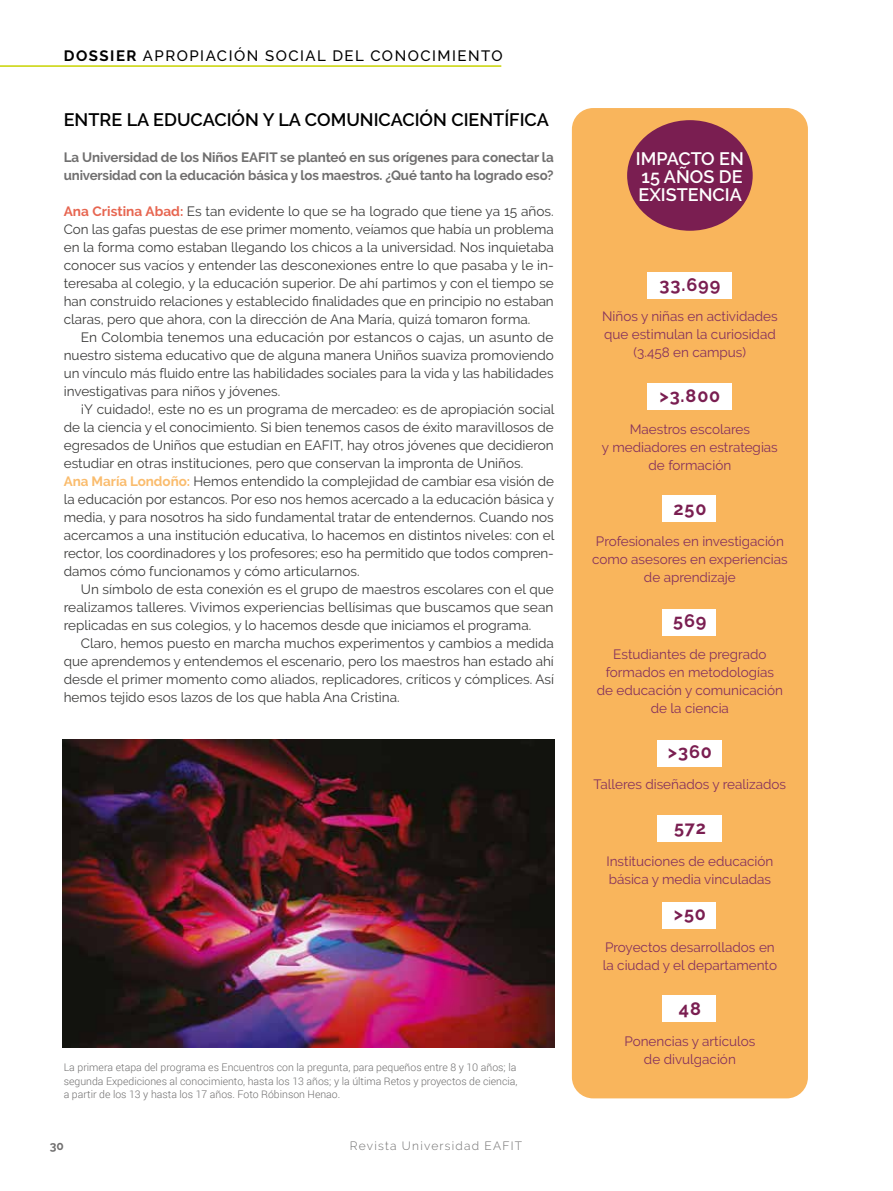
<style>
.page{position:relative;width:893px;height:1191px;background:#fff}
.page>*{position:absolute;margin:0;border:0;box-sizing:border-box;transform-origin:0 0}
.t1{font:600 18px "Raleway";color:#000}
.t2{font:700 18px "Raleway";letter-spacing:.05em;color:#7a1e51}
.t3{font:600 18px/18px "Raleway";color:#fff;text-align:justify}
.t4{font:500 15px "Raleway";letter-spacing:.1em;color:#000}
.t5{font:13.5px/18px "Raleway";color:#3c3c3b;text-align:justify}
.t6{font:13.5px/18px "Raleway";color:#85315c;text-align:center}
.t7{font:700 13.5px/18px "Raleway";letter-spacing:-.01em;color:#706f6f}
.t8{font:300 12px "Raleway";letter-spacing:.1em;color:#706f6f}
.t9{font:700 12px "Raleway";color:#706f6f}
.t10{font:300 10.5px/13.5px "Roboto";color:#706f6f;text-align:justify}
.s1{font-weight:700}
.s2{font-weight:700;color:#e76651}
.s3{font-weight:700;color:#fabc6d}
</style>
<div class="page">
<div style="left:572px;top:108px;width:236px;height:990px;background:#f9b55c;border-radius:21px"></div>
<img style="left:63px;top:739px;width:492px;height:308px">
<div style="left:627px;top:120px;width:126px;height:111px;background:#7a1e51;border-radius:50%"></div>
<div style="left:647px;top:272px;width:84px;height:27px;background:#fff"></div>
<div style="left:647px;top:383px;width:84px;height:27px;background:#fff"></div>
<div style="left:663px;top:495px;width:53px;height:27px;background:#fff"></div>
<div style="left:663px;top:609px;width:53px;height:26px;background:#fff"></div>
<div style="left:657px;top:739px;width:64px;height:27px;background:#fff"></div>
<div style="left:657px;top:815px;width:64px;height:26px;background:#fff"></div>
<div style="left:663px;top:902px;width:53px;height:27px;background:#fff"></div>
<div style="left:663px;top:995px;width:53px;height:26px;background:#fff"></div>
<hr style="left:0;top:65px;width:501px;height:2px;background:#c8d300">
<p class="t4" style="left:64px;top:47px;width:441px"><span class="s1">DOSSIER</span> APROPIACIÓN SOCIAL DEL CONOCIMIENTO</p>
<h1 class="t1" style="left:64px;top:109px;width:487px">ENTRE LA EDUCACIÓN Y LA COMUNICACIÓN CIENTÍFICA</h1>
<p class="t7" style="left:64px;top:148px;width:491px">La Universidad de los Niños EAFIT se planteó en sus orígenes para conectar la universidad con la educación básica y los maestros. ¿Qué tanto ha logrado eso?</p>
<p class="t5" style="left:64px;top:202px;width:492px"><span class="s2">Ana Cristina Abad:</span> Es tan evidente lo que se ha logrado que tiene ya 15 años.<br>Con las gafas puestas de ese primer momento, veíamos que había un problema en la forma como estaban llegando los chicos a la universidad. Nos inquietaba conocer sus vacíos y entender las desconexiones entre lo que pasaba y le in&shy;teresaba al colegio, y la educación superior. De ahí partimos y con el tiempo se han construido relaciones y establecido finalidades que en principio no estaban claras, pero que ahora, con la dirección de Ana María, quizá tomaron forma.</p>
<p class="t5" style="left:64px;top:328px;width:492px;text-indent:17px">En Colombia tenemos una educación por estancos o cajas, un asunto de nuestro sistema educativo que de alguna manera Uniños suaviza promoviendo un vínculo más fluido entre las habilidades sociales para la vida y las habilidades investigativas para niños y jóvenes.</p>
<p class="t5" style="left:64px;top:400px;width:492px;text-align:left;text-indent:17px">¡Y cuidado!, este no es un programa de mercadeo: es de apropiación social de la ciencia y el conocimiento. Si bien tenemos casos de éxito maravillosos de egresados de Uniños que estudian en EAFIT, hay otros jóvenes que decidieron estudiar en otras instituciones, pero que conservan la impronta de Uniños.<br><span class="s3">Ana María Londoño:</span> Hemos entendido la complejidad de cambiar esa visión de la educación por estancos. Por eso nos hemos acercado a la educación básica y media, y para nosotros ha sido fundamental tratar de entendernos. Cuando nos acercamos a una institución educativa, lo hacemos en distintos niveles: con el rector, los coordinadores y los profesores; eso ha permitido que todos compren&shy;damos cómo funcionamos y cómo articularnos.</p>
<p class="t5" style="left:64px;top:580px;width:492px;text-indent:17px">Un símbolo de esta conexión es el grupo de maestros escolares con el que realizamos talleres. Vivimos experiencias bellísimas que buscamos que sean replicadas en sus colegios, y lo hacemos desde que iniciamos el programa.</p>
<p class="t5" style="left:64px;top:634px;width:492px;text-indent:17px">Claro, hemos puesto en marcha muchos experimentos y cambios a medida que aprendemos y entendemos el escenario, pero los maestros han estado ahí desde el primer momento como aliados, replicadores, críticos y cómplices. Así hemos tejido esos lazos de los que habla Ana Cristina.</p>
<p class="t10" style="left:64px;top:1060px;width:455px">La primera etapa del programa es Encuentros con la pregunta, para pequeños entre 8 y 10 años; la segunda Expediciones al conocimiento, hasta los 13 años; y la última Retos y proyectos de ciencia, a partir de los 13 y hasta los 17 años. Foto Róbinson Henao.</p>
<p class="t9" style="left:50px;top:1139px;width:16px">30</p>
<p class="t8" style="left:350px;top:1139px;width:174px">Revista Universidad EAFIT</p>
<h1 class="t3" style="left:636px;top:150px;width:109px">IMPACTO EN 15 AÑOS DE EXISTENCIA</h1>
<h1 class="t2" style="left:659px;top:275px;width:62px">33.699</h1>
<p class="t6" style="left:602px;top:307px;width:177px">Niños y niñas en actividades que estimulan la curiosidad (3.458 en campus)</p>
<h1 class="t2" style="left:659px;top:386px;width:62px">&gt;3.800</h1>
<p class="t6" style="left:602px;top:420px;width:177px">Maestros escolares<br>y mediadores en estrategias de formación</p>
<h1 class="t2" style="left:673px;top:498px;width:34px">250</h1>
<p class="t6" style="left:592px;top:532px;width:197px">Profesionales en investigación como asesores en experiencias de aprendizaje</p>
<h1 class="t2" style="left:673px;top:611px;width:35px">569</h1>
<p class="t6" style="left:597px;top:645px;width:188px">Estudiantes de pregrado formados en metodologías de educación y comunicación de la ciencia</p>
<h1 class="t2" style="left:668px;top:741px;width:45px">&gt;360</h1>
<p class="t6" style="left:594px;top:775px;width:194px">Talleres diseñados y realizados</p>
<h1 class="t2" style="left:674px;top:818px;width:33px">572</h1>
<p class="t6" style="left:606px;top:852px;width:169px;text-align:left">Instituciones de educación básica y media vinculadas</p>
<h1 class="t2" style="left:674px;top:903px;width:34px">&gt;50</h1>
<p class="t6" style="left:603px;top:937px;width:176px;text-align:left">Proyectos desarrollados en la ciudad y el departamento</p>
<h1 class="t2" style="left:679px;top:998px;width:24px">48</h1>
<p class="t6" style="left:624px;top:1032px;width:132px">Ponencias y artículos de divulgación</p>
</div>
